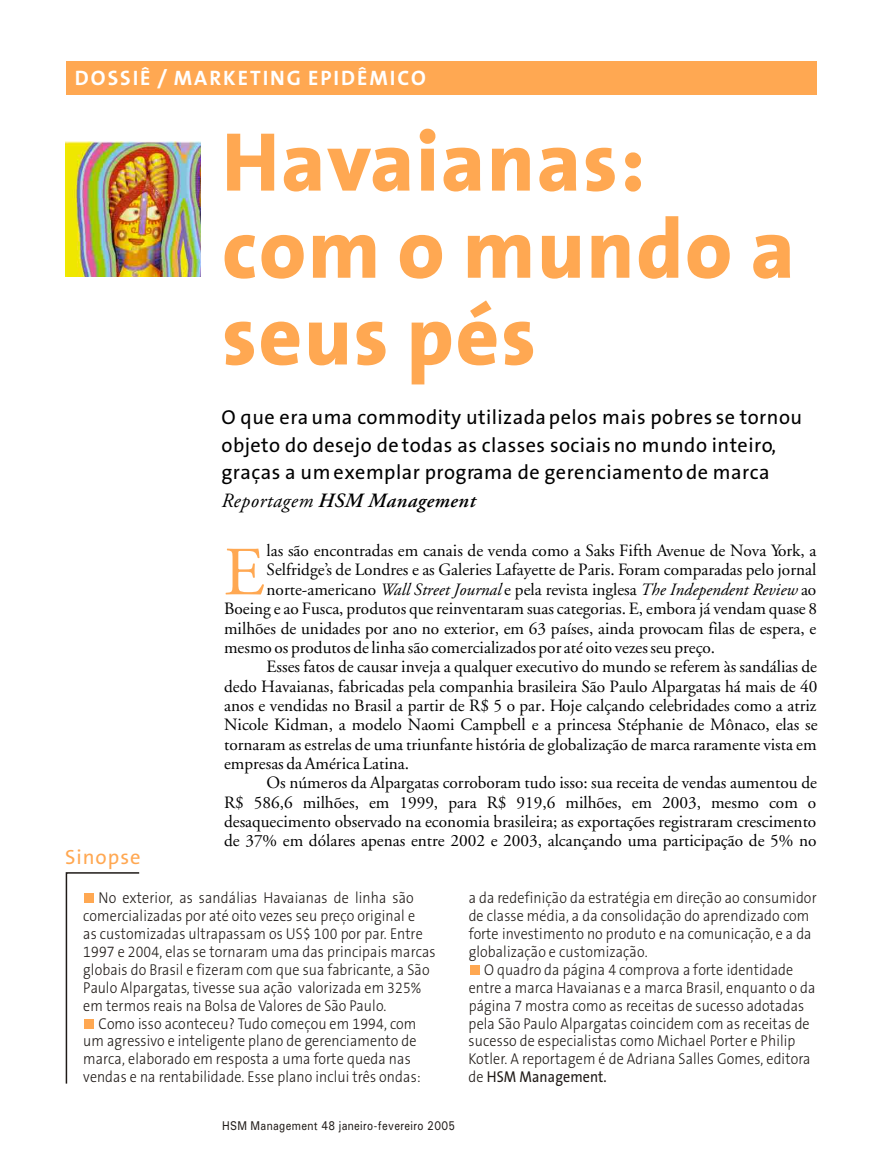
<style>
.page{position:relative;width:885px;height:1170px;background:#fff}
.page>*{position:absolute;margin:0;border:0;box-sizing:border-box;transform-origin:0 0}
.t1{font:800 84.3px/86.7px "The Sans B8";letter-spacing:.02em;color:#ffa852}
.t2{font:68.85px "Adobe Garamond";color:#ffa852}
.t3{font:700 21px "The Sans B7";letter-spacing:.095em;color:#fff}
.t4{font:20.7px "The Sans B5 Plain";letter-spacing:.05em;color:#ffa852}
.t5{font:20.25px/27.6px "The Sans B5 Plain";letter-spacing:.02em;color:#000}
.t6{font:italic 600 20.25px "Adobe Garamond";letter-spacing:.025em;color:#000}
.t7{font:17.25px "Adobe Garamond";color:#000}
.t8{font:italic 17.25px "Adobe Garamond";color:#000}
.t9{font:300 15.75px/17.9px "The Sans B3";letter-spacing:.01em;color:#1f1a17;scale:.89 1}
.t10{font:15.75px "The Sans B5 Plain";letter-spacing:.01em;color:#1f1a17;scale:.89 1}
.t11{font:12.75px "Univers";letter-spacing:.035em;color:#1f1a17;scale:.84 1}
.s1{font-weight:400}
.s2{font-style:normal}
.s3{font-family:"The Sans B3";font-weight:300}
</style>
<div class="page">
<div style="left:66px;top:62px;width:751px;height:33px;background:#ffa852"></div>
<div style="left:470px;top:966px;width:9px;height:9px;background:#ffa852"></div>
<img style="left:66px;top:142px;width:134px;height:135px">
<svg style="left:65px;top:872px;width:75px;height:212px"></svg>
<div style="left:84px;top:1019px;width:9px;height:9px;background:#ffa852"></div>
<p class="t3" style="left:75px;top:70px;width:353px">DOSSIÊ / MARKETING EPIDÊMICO</p>
<h1 class="t1" style="left:222px;top:127px;width:425px">Havaianas:</h1>
<h1 class="t1" style="left:222px;top:214px;width:574px">com o mundo a seus pés</h1>
<p class="t4" style="left:65px;top:849px;width:77px">Sinopse</p>
<p class="t5" style="left:222px;top:405px;width:582px">O que era uma commodity utilizada pelos mais pobres se tornou objeto do desejo de todas as classes sociais no mundo inteiro, graças a um exemplar programa de gerenciamento de marca</p>
<p class="t6" style="left:222px;top:492px;width:256px"><span class="s1">Reportagem</span> HSM Management</p>
<p class="t7" style="left:267px;top:543px;width:551px">las são encontradas em canais de venda como a Saks Fifth Avenue de Nova York, a</p>
<p class="t7" style="left:267px;top:563px;width:551px">Selfridge’s de Londres e as Galeries Lafayette de Paris. Foram comparadas pelo jornal</p>
<p class="t8" style="left:267px;top:582px;width:551px"><span class="s2">norte-americano</span> Wall Street Journal <span class="s2">e pela revista inglesa</span> The Independent Review <span class="s2">ao</span></p>
<p class="t7" style="left:224px;top:602px;width:595px">Boeing e ao Fusca, produtos que reinventaram suas categorias. E, embora já vendam quase 8</p>
<p class="t7" style="left:224px;top:621px;width:594px">milhões de unidades por ano no exterior, em 63 países, ainda provocam filas de espera, e</p>
<p class="t7" style="left:224px;top:640px;width:493px">mesmo os produtos de linha são comercializados por até oito vezes seu preço.</p>
<p class="t7" style="left:267px;top:660px;width:552px">Esses fatos de causar inveja a qualquer executivo do mundo se referem às sandálias de</p>
<p class="t7" style="left:224px;top:679px;width:595px">dedo Havaianas, fabricadas pela companhia brasileira São Paulo Alpargatas há mais de 40</p>
<p class="t7" style="left:224px;top:698px;width:594px">anos e vendidas no Brasil a partir de R$ 5 o par. Hoje calçando celebridades como a atriz</p>
<p class="t7" style="left:224px;top:718px;width:595px">Nicole Kidman, a modelo Naomi Campbell e a princesa Stéphanie de Mônaco, elas se</p>
<p class="t7" style="left:224px;top:737px;width:594px">tornaram as estrelas de uma triunfante história de globalização de marca raramente vista em</p>
<p class="t7" style="left:224px;top:756px;width:187px">empresas da América Latina.</p>
<p class="t7" style="left:267px;top:776px;width:552px">Os números da Alpargatas corroboram tudo isso: sua receita de vendas aumentou de</p>
<p class="t7" style="left:224px;top:795px;width:594px">R$ 586,6 milhões, em 1999, para R$ 919,6 milhões, em 2003, mesmo com o</p>
<p class="t7" style="left:224px;top:814px;width:594px">desaquecimento observado na economia brasileira; as exportações registraram crescimento</p>
<p class="t7" style="left:224px;top:834px;width:594px">de 37% em dólares apenas entre 2002 e 2003, alcançando uma participação de 5% no</p>
<h2 class="t2" style="left:224px;top:544px;width:43px">E</h2>
<p class="t9" style="left:83px;top:891px;width:397px;text-indent:15px">No exterior, as sandálias Havaianas de linha são comercializadas por até oito vezes seu preço original e<br>as customizadas ultrapassam os US$ 100 por par. Entre 1997 e 2004, elas se tornaram uma das principais marcas globais do Brasil e fizeram com que sua fabricante, a São Paulo Alpargatas, tivesse sua ação valorizada em 325% em termos reais na Bolsa de Valores de São Paulo.</p>
<p class="t9" style="left:83px;top:1016px;width:381px;text-indent:15px">Como isso aconteceu? Tudo começou em 1994, com um agressivo e inteligente plano de gerenciamento de marca, elaborado em resposta a uma forte queda nas vendas e na rentabilidade. Esse plano inclui três ondas:</p>
<p class="t11" style="left:222px;top:1121px;width:279px">HSM Management 48 janeiro-fevereiro 2005</p>
<p class="t9" style="left:469px;top:891px;width:393px">a da redefinição da estratégia em direção ao consumidor de classe média, a da consolidação do aprendizado com forte investimento no produto e na comunicação, e a da globalização e customização.</p>
<p class="t9" style="left:469px;top:962px;width:391px;text-indent:15px">O quadro da página 4 comprova a forte identidade entre a marca Havaianas e a marca Brasil, enquanto o da página 7 mostra como as receitas de sucesso adotadas pela São Paulo Alpargatas coincidem com as receitas de sucesso de especialistas como Michael Porter e Philip Kotler. A reportagem é de Adriana Salles Gomes, editora</p>
<p class="t10" style="left:469px;top:1070px;width:157px"><span class="s3">de</span> HSM Management.</p>
</div>
